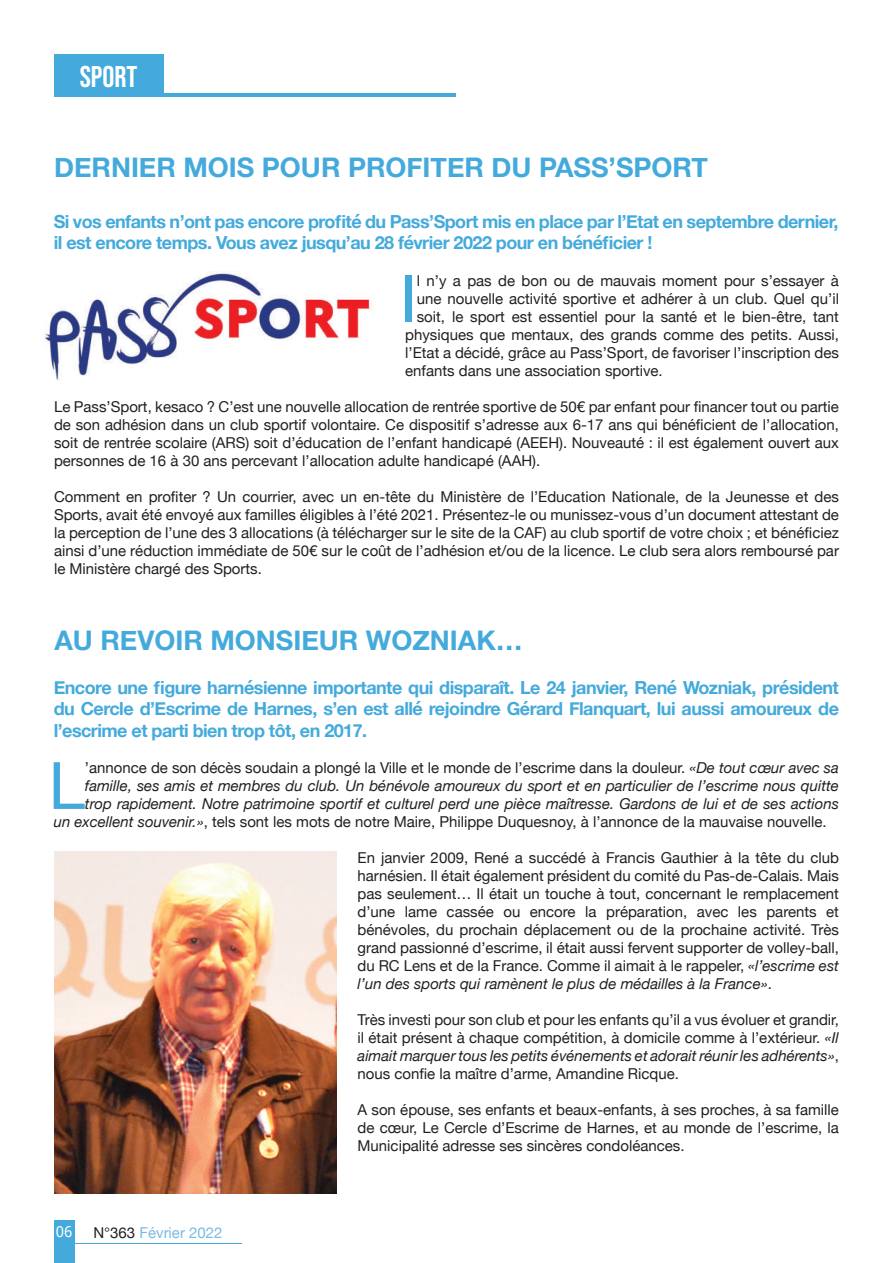
<style>
.page{position:relative;width:893px;height:1263px;background:#fff}
.page>*{position:absolute;margin:0;border:0;box-sizing:border-box;transform-origin:0 0}
.t1{font:65.4px "Helvetica Neue";color:#44aadc}
.t2{font:30px "Bebas Neue";color:#fff}
.t3{font:700 27px "Helvetica Neue";color:#44aadc}
.t4{font:700 18px/21.6px "Helvetica Neue";letter-spacing:-.03em;color:#44aadc}
.t5{font:15px/18px "Helvetica Neue";color:#231f20;text-align:justify}
.t6{font:italic 15px "Helvetica Neue";color:#231f20}
.t7{font:15px "Helvetica Neue";color:#7bbae3}
.t8{font:15px "Droid Sans";color:#fff}
.s1{font-style:italic}
.s2{color:#231f20}
</style>
<div class="page">
<div style="left:54px;top:1221px;width:20px;height:42px;background:#44aadc"></div>
<hr style="left:54px;top:1243px;width:188px;height:1px;background:#44aadc">
<div style="left:54px;top:54px;width:109px;height:43px;background:#44aadc"></div>
<hr style="left:54px;top:94px;width:402px;height:3px;background:#44aadc">
<img style="left:44px;top:272px;width:327px;height:109px">
<div style="left:9px;top:278px;width:45px;height:30px;background:#fff"></div>
<img style="left:54px;top:851px;width:282px;height:342px">
<h2 class="t2" style="left:80px;top:59px;width:59px">SPORT</h2>
<h3 class="t3" style="left:54px;top:146px;width:656px">DERNIER MOIS POUR PROFITER DU PASS’SPORT</h3>
<p class="t4" style="left:54px;top:211px;width:786px">Si vos enfants n’ont pas encore profité du Pass’Sport mis en place par l’Etat en septembre dernier, il est encore temps. Vous avez jusqu’au 28 février 2022 pour en bénéficier !</p>
<h1 class="t1" style="left:400px;top:260px;width:18px">I</h1>
<p class="t5" style="left:417px;top:271px;width:424px">l n’y a pas de bon ou de mauvais moment pour s’essayer à</p>
<p class="t5" style="left:417px;top:289px;width:424px">une nouvelle activité sportive et adhérer à un club. Quel qu’il</p>
<p class="t5" style="left:417px;top:307px;width:424px">soit, le sport est essentiel pour la santé et le bien-être, tant</p>
<p class="t5" style="left:405px;top:325px;width:435px">physiques que mentaux, des grands comme des petits. Aussi,</p>
<p class="t5" style="left:405px;top:343px;width:435px">l’Etat a décidé, grâce au Pass’Sport, de favoriser l’inscription des</p>
<p class="t5" style="left:405px;top:361px;width:259px">enfants dans une association sportive.</p>
<p class="t5" style="left:54px;top:397px;width:786px">Le Pass’Sport, kesaco ? C’est une nouvelle allocation de rentrée sportive de 50€ par enfant pour financer tout ou partie de son adhésion dans un club sportif volontaire. Ce dispositif s’adresse aux 6-17 ans qui bénéficient de l’allocation, soit de rentrée scolaire (ARS) soit d’éducation de l’enfant handicapé (AEEH). Nouveauté : il est également ouvert aux personnes de 16 à 30 ans percevant l’allocation adulte handicapé (AAH).</p>
<p class="t5" style="left:54px;top:487px;width:786px">Comment en profiter ? Un courrier, avec un en-tête du Ministère de l’Education Nationale, de la Jeunesse et des Sports, avait été envoyé aux familles éligibles à l’été 2021. Présentez-le ou munissez-vous d’un document attestant de la perception de l’une des 3 allocations (à télécharger sur le site de la CAF) au club sportif de votre choix ; et bénéficiez ainsi d’une réduction immédiate de 50€ sur le coût de l’adhésion et/ou de la licence. Le club sera alors remboursé par le Ministère chargé des Sports.</p>
<h3 class="t3" style="left:54px;top:619px;width:470px">AU REVOIR MONSIEUR WOZNIAK…</h3>
<p class="t4" style="left:54px;top:677px;width:787px;text-align:justify">Encore une figure harnésienne importante qui disparaît. Le 24 janvier, René Wozniak, président du Cercle d’Escrime de Harnes, s’en est allé rejoindre Gérard Flanquart, lui aussi amoureux de l’escrime et parti bien trop tôt, en 2017.</p>
<h1 class="t1" style="left:49px;top:747px;width:38px">L</h1>
<p class="t5" style="left:85px;top:758px;width:755px">’annonce de son décès soudain a plongé la Ville et le monde de l’escrime dans la douleur. <span class="s1">«De tout cœur avec sa</span></p>
<p class="t6" style="left:85px;top:776px;width:755px">famille, ses amis et membres du club. Un bénévole amoureux du sport et en particulier de l’escrime nous quitte</p>
<p class="t6" style="left:85px;top:794px;width:756px">trop rapidement. Notre patrimoine sportif et culturel perd une pièce maîtresse. Gardons de lui et de ses actions</p>
<p class="t5" style="left:54px;top:812px;width:774px"><span class="s1">un excellent souvenir.»</span>, tels sont les mots de notre Maire, Philippe Duquesnoy, à l’annonce de la mauvaise nouvelle.</p>
<p class="t5" style="left:358px;top:848px;width:483px">En janvier 2009, René a succédé à Francis Gauthier à la tête du club harnésien. Il était également président du comité du Pas-de-Calais. Mais pas seulement… Il était un touche à tout, concernant le remplacement d’une lame cassée ou encore la préparation, avec les parents et bénévoles, du prochain déplacement ou de la prochaine activité. Très grand passionné d’escrime, il était aussi fervent supporter de volley-ball, du RC Lens et de la France. Comme il aimait à le rappeler, <span class="s1">«l’escrime est l’un des sports qui ramènent le plus de médailles à la France»</span>.</p>
<p class="t5" style="left:358px;top:1010px;width:483px">Très investi pour son club et pour les enfants qu’il a vus évoluer et grandir, il était présent à chaque compétition, à domicile comme à l’extérieur. <span class="s1">«Il aimait marquer tous les petits événements et adorait réunir les adhérents»</span>, nous confie la maître d’arme, Amandine Ricque.</p>
<p class="t5" style="left:358px;top:1100px;width:483px">A son épouse, ses enfants et beaux-enfants, à ses proches, à sa famille de cœur, Le Cercle d’Escrime de Harnes, et au monde de l’escrime, la Municipalité adresse ses sincères condoléances.</p>
<p class="t8" style="left:56px;top:1221px;width:18px">06</p>
<p class="t7" style="left:93px;top:1224px;width:131px"><span class="s2">N°363</span> Février 2022</p>
</div>
